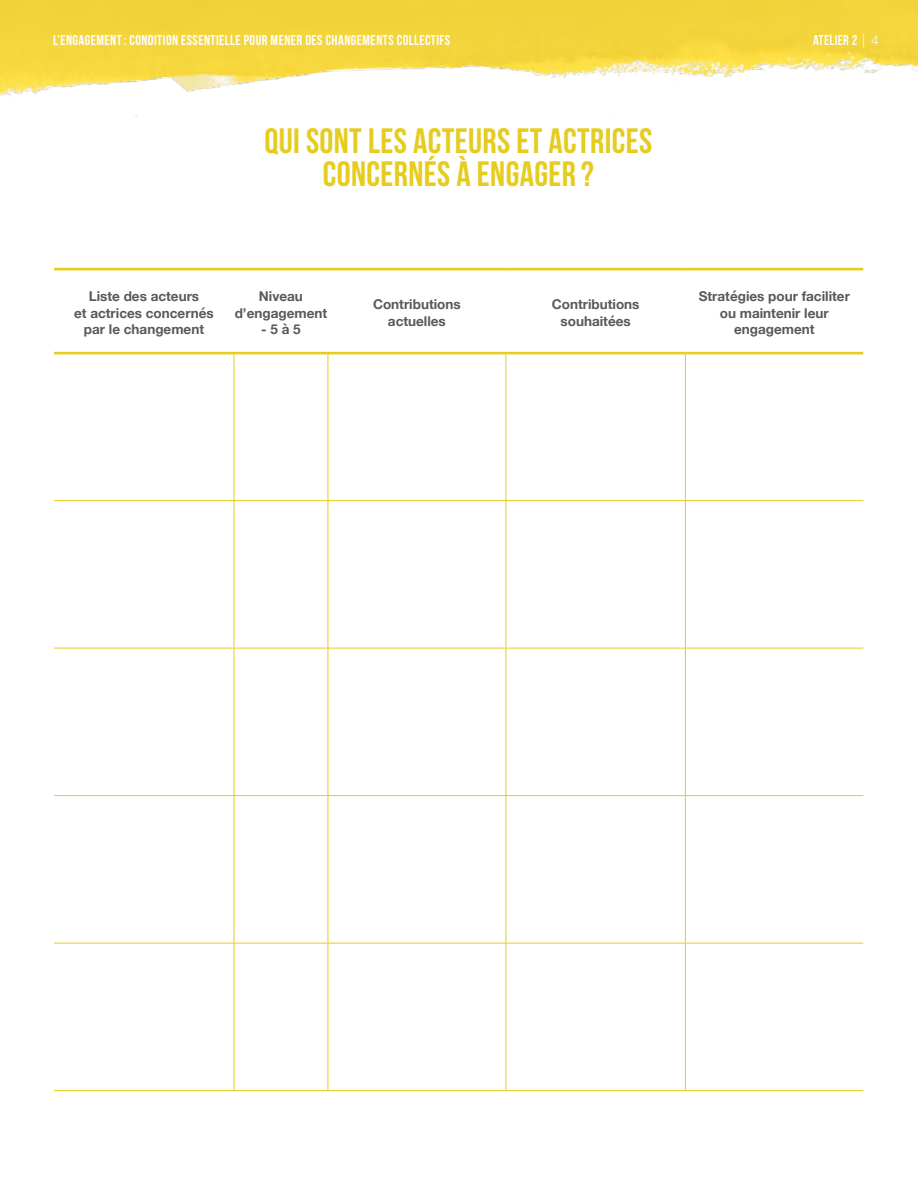
<style>
.page{position:relative;width:918px;height:1188px;background:#fff}
.page>*{position:absolute;margin:0;border:0;box-sizing:border-box;transform-origin:0 0}
.t1{font:35.25px/33px "Bebas Neue";letter-spacing:.01em;color:#e6cc1e;text-align:center}
.t2{font:14.25px "Bebas Neue";letter-spacing:.03em;color:#fff}
.t3{font:700 13.5px/16.5px "Helvetica Neue";color:#58595b;text-align:center}
.s1{font-family:"Helvetica Neue";font-weight:300}
.s2{font-family:"Helvetica Neue";font-weight:300;font-size:13.8px}
</style>
<div class="page">
<img style="left:0;top:0;width:918px;height:118px">
<hr style="left:54px;top:500px;width:180px;height:1px;background:#e6cc1e">
<hr style="left:234px;top:500px;width:94px;height:1px;background:#e6cc1e">
<hr style="left:328px;top:500px;width:178px;height:1px;background:#e6cc1e">
<hr style="left:506px;top:500px;width:179px;height:1px;background:#e6cc1e">
<hr style="left:685px;top:500px;width:178px;height:1px;background:#e6cc1e">
<hr style="left:54px;top:648px;width:180px;height:1px;background:#e6cc1e">
<hr style="left:234px;top:648px;width:94px;height:1px;background:#e6cc1e">
<hr style="left:328px;top:648px;width:178px;height:1px;background:#e6cc1e">
<hr style="left:506px;top:648px;width:179px;height:1px;background:#e6cc1e">
<hr style="left:685px;top:648px;width:178px;height:1px;background:#e6cc1e">
<hr style="left:54px;top:795px;width:180px;height:1px;background:#e6cc1e">
<hr style="left:234px;top:795px;width:94px;height:1px;background:#e6cc1e">
<hr style="left:328px;top:795px;width:178px;height:1px;background:#e6cc1e">
<hr style="left:506px;top:795px;width:179px;height:1px;background:#e6cc1e">
<hr style="left:685px;top:795px;width:178px;height:1px;background:#e6cc1e">
<hr style="left:54px;top:943px;width:180px;height:1px;background:#e6cc1e">
<hr style="left:234px;top:943px;width:94px;height:1px;background:#e6cc1e">
<hr style="left:328px;top:943px;width:178px;height:1px;background:#e6cc1e">
<hr style="left:506px;top:943px;width:179px;height:1px;background:#e6cc1e">
<hr style="left:685px;top:943px;width:178px;height:1px;background:#e6cc1e">
<hr style="left:54px;top:1090px;width:180px;height:1px;background:#e6cc1e">
<hr style="left:234px;top:1090px;width:94px;height:1px;background:#e6cc1e">
<hr style="left:328px;top:1090px;width:178px;height:1px;background:#e6cc1e">
<hr style="left:506px;top:1090px;width:179px;height:1px;background:#e6cc1e">
<hr style="left:685px;top:1090px;width:178px;height:1px;background:#e6cc1e">
<hr style="left:234px;top:354px;width:1px;height:146px;background:#e6cc1e">
<hr style="left:328px;top:354px;width:1px;height:146px;background:#e6cc1e">
<hr style="left:506px;top:354px;width:1px;height:146px;background:#e6cc1e">
<hr style="left:685px;top:354px;width:1px;height:146px;background:#e6cc1e">
<hr style="left:234px;top:501px;width:1px;height:147px;background:#e6cc1e">
<hr style="left:328px;top:501px;width:1px;height:147px;background:#e6cc1e">
<hr style="left:506px;top:501px;width:1px;height:147px;background:#e6cc1e">
<hr style="left:685px;top:501px;width:1px;height:147px;background:#e6cc1e">
<hr style="left:234px;top:648px;width:1px;height:147px;background:#e6cc1e">
<hr style="left:328px;top:648px;width:1px;height:147px;background:#e6cc1e">
<hr style="left:506px;top:648px;width:1px;height:147px;background:#e6cc1e">
<hr style="left:685px;top:648px;width:1px;height:147px;background:#e6cc1e">
<hr style="left:234px;top:796px;width:1px;height:147px;background:#e6cc1e">
<hr style="left:328px;top:796px;width:1px;height:147px;background:#e6cc1e">
<hr style="left:506px;top:796px;width:1px;height:147px;background:#e6cc1e">
<hr style="left:685px;top:796px;width:1px;height:147px;background:#e6cc1e">
<hr style="left:234px;top:943px;width:1px;height:147px;background:#e6cc1e">
<hr style="left:328px;top:943px;width:1px;height:147px;background:#e6cc1e">
<hr style="left:506px;top:943px;width:1px;height:147px;background:#e6cc1e">
<hr style="left:685px;top:943px;width:1px;height:147px;background:#e6cc1e">
<hr style="left:54px;top:268px;width:180px;height:2px;background:#e6cc1e">
<hr style="left:234px;top:268px;width:94px;height:2px;background:#e6cc1e">
<hr style="left:328px;top:268px;width:178px;height:2px;background:#e6cc1e">
<hr style="left:506px;top:268px;width:179px;height:2px;background:#e6cc1e">
<hr style="left:685px;top:268px;width:178px;height:2px;background:#e6cc1e">
<hr style="left:54px;top:352px;width:180px;height:2px;background:#e6cc1e">
<hr style="left:234px;top:352px;width:94px;height:2px;background:#e6cc1e">
<hr style="left:328px;top:352px;width:178px;height:2px;background:#e6cc1e">
<hr style="left:506px;top:352px;width:179px;height:2px;background:#e6cc1e">
<hr style="left:685px;top:352px;width:178px;height:2px;background:#e6cc1e">
<p class="t2" style="left:53px;top:32px;width:399px">L’ENGAGEMENT: CONDITION ESSENTIELLE POUR MENER DES CHANGEMENTS COLLECTIFS</p>
<p class="t2" style="left:813px;top:32px;width:67px">ATELIER 2 <span class="s1">|</span> <span class="s2">4</span></p>
<h1 class="t1" style="left:264px;top:124px;width:389px">QUI SONT LES ACTEURS ET ACTRICES<br>CONCERNÉS À ENGAGER ?</h1>
<p class="t3" style="left:74px;top:289px;width:141px">Liste des acteurs<br>et actrices concernés par le changement</p>
<p class="t3" style="left:235px;top:289px;width:94px">Niveau d’engagement -5à5</p>
<p class="t3" style="left:373px;top:297px;width:89px">Contributions actuelles</p>
<p class="t3" style="left:552px;top:297px;width:89px">Contributions souhaitées</p>
<p class="t3" style="left:699px;top:289px;width:153px">Stratégies pour faciliter ou maintenir leur engagement</p>
</div>
